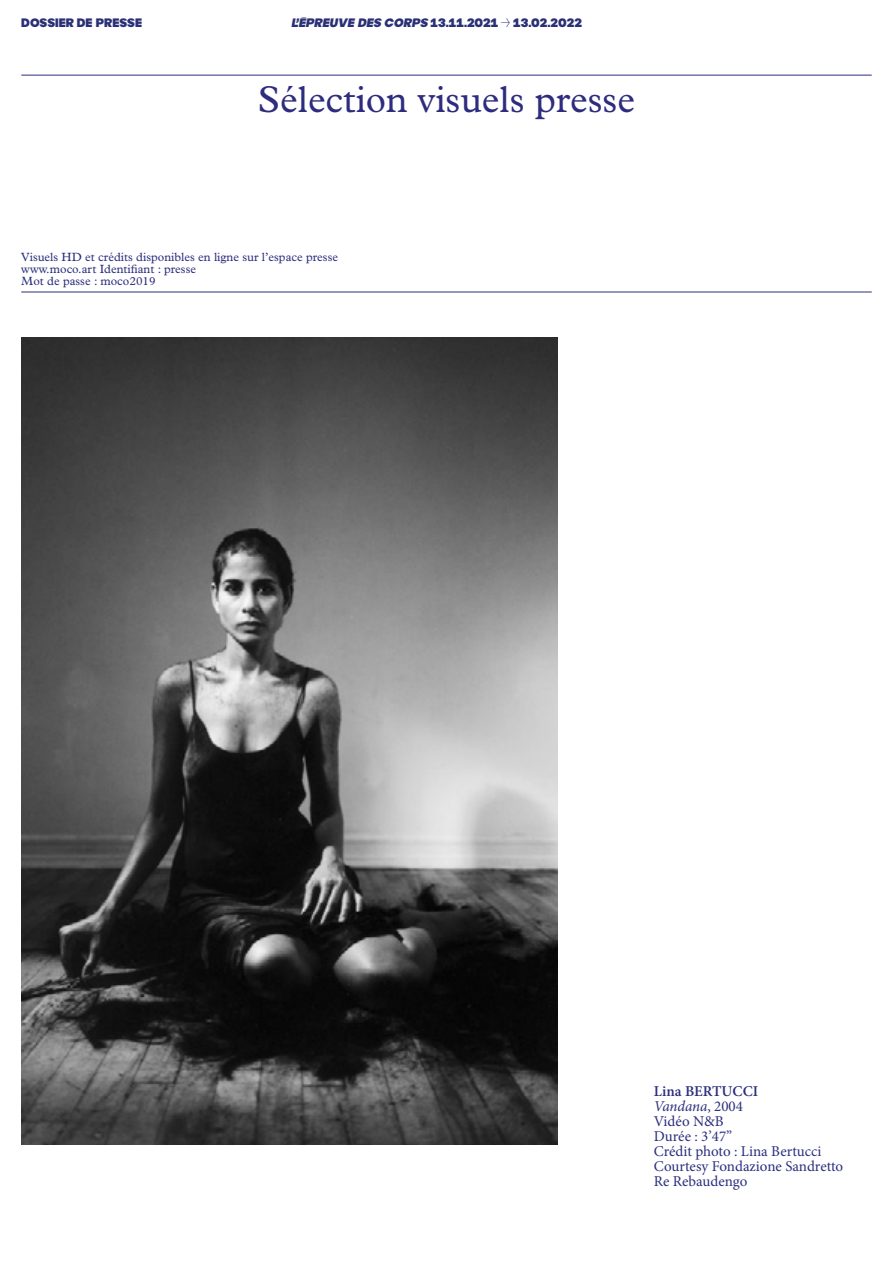
<style>
.page{position:relative;width:893px;height:1263px;background:#fff}
.page>*{position:absolute;margin:0;border:0;box-sizing:border-box;transform-origin:0 0}
.t1{font:37.5px "Plantin MT Pro";color:#2e2c7e}
.t2{font:15px/15px "Minion Pro";color:#2b2f7d}
.t3{font:12px/12px "Plantin MT Pro";color:#2b2f7d}
.t4{font:900 12px "MOCOSUNSET";color:#2a3076}
.s1{font-style:italic}
.s2{font-weight:600}
</style>
<div class="page">
<img style="left:21px;top:337px;width:536px;height:808px">
<hr style="left:21px;top:75px;width:851px;height:1px;background:#2e2c7e">
<hr style="left:21px;top:292px;width:851px;height:1px;background:#2e2c7e">
<p class="t4" style="left:21px;top:17px;width:122px">DOSSIER DE PRESSE</p>
<p class="t4" style="left:291px;top:17px;width:292px"><span class="s1">L’ÉPREUVE DES CORPS</span> 13.11.2021 → 13.02.2022</p>
<h1 class="t1" style="left:258px;top:77px;width:378px">Sélection visuels presse</h1>
<p class="t3" style="left:21px;top:251px;width:318px">Visuels HD et crédits disponibles en ligne sur l’espace presse www.moco.art Identifiant : presse<br>Mot de passe : moco2019</p>
<p class="t2" style="left:654px;top:1084px;width:191px"><span class="s2">Lina BERTUCCI<br></span><span class="s1">Vandana</span>, 2004<br>Vidéo N&amp;B<br>Durée : 3’47”<br>Crédit photo : Lina Bertucci<br>Courtesy Fondazione Sandretto<br>Re Rebaudengo</p>
</div>
